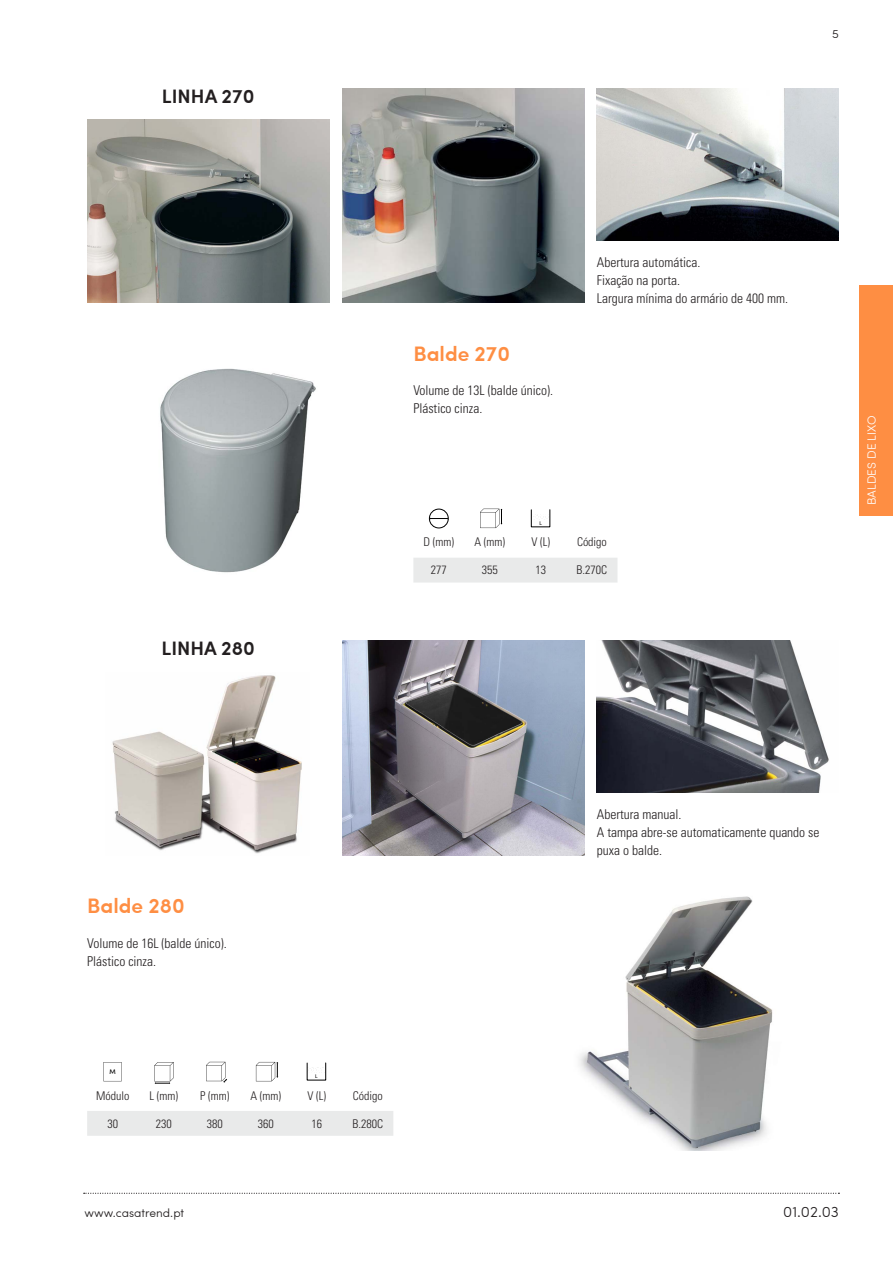
<style>
.page{position:relative;width:893px;height:1263px;background:#fff}
.page>*{position:absolute;margin:0;border:0;box-sizing:border-box;transform-origin:0 0}
.t1{font:600 21px "Sofia Pro";color:#fe8e43}
.t2{font:600 19.5px "Sofia Pro";color:#231f20}
.t3{font:300 15px "Sofia Pro";color:#231f20}
.t4{font:300 condensed 13.5px/18px "Univers LT Std";color:#231f20}
.Tabela{font:300 condensed 12px "Univers LT Std";color:#231f20}
.t5{font:300 12px "Sofia Pro";color:#231f20}
.t6{font:300 12px "Sofia Pro";color:#fff}
.t7{font:500 6.75px "Sofia Pro";color:#000}
.t8{font:500 5.4px "Sofia Pro";color:#000}
</style>
<div class="page">
<svg style="left:84px;top:1193px;width:755px;height:1px"></svg>
<div style="left:859px;top:285px;width:34px;height:231px;background:#fe8e43"></div>
<img style="left:160px;top:368px;width:156px;height:205px">
<img style="left:579px;top:896px;width:194px;height:254px">
<img style="left:342px;top:88px;width:242px;height:215px">
<img style="left:87px;top:120px;width:242px;height:183px">
<img style="left:597px;top:88px;width:242px;height:152px">
<img style="left:342px;top:640px;width:242px;height:215px">
<img style="left:112px;top:675px;width:190px;height:179px">
<img style="left:597px;top:640px;width:232px;height:152px">
<div style="left:87px;top:1111px;width:306px;height:25px;background:#e9eaea"></div>
<svg style="left:256px;top:1062px;width:22px;height:19px"></svg>
<svg style="left:154px;top:1062px;width:20px;height:22px"></svg>
<svg style="left:103px;top:1062px;width:19px;height:19px"></svg>
<svg style="left:206px;top:1062px;width:21px;height:20px"></svg>
<div style="left:413px;top:558px;width:204px;height:24px;background:#e9eaea"></div>
<svg style="left:480px;top:509px;width:22px;height:19px"></svg>
<div style="left:429px;top:509px;width:19px;height:19px;border:1px solid #000;border-radius:50%"></div>
<svg style="left:429px;top:517px;width:19px;height:2px"></svg>
<p class="t2" style="left:162px;top:81px;width:94px">LINHA 270</p>
<p class="t5" style="left:832px;top:25px;width:8px">5</p>
<p class="t2" style="left:162px;top:633px;width:95px">LINHA 280</p>
<p class="t1" style="left:413px;top:337px;width:98px">Balde 270</p>
<p class="t4" style="left:413px;top:381px;width:141px">Volume de 13L (balde único).</p>
<p class="t4" style="left:413px;top:399px;width:70px">Plástico cinza.</p>
<p class="t8" style="left:539px;top:519px;width:4px">L</p>
<p class="t4" style="left:597px;top:253px;width:105px">Abertura automática.</p>
<p class="t4" style="left:597px;top:271px;width:85px">Fixação na porta.</p>
<p class="t4" style="left:597px;top:289px;width:193px">Largura mínima do armário de 400 mm.</p>
<p class="Tabela" style="left:424px;top:535px;width:32px">D (mm)</p>
<p class="Tabela" style="left:475px;top:535px;width:32px">A (mm)</p>
<p class="Tabela" style="left:532px;top:535px;width:20px">V (L)</p>
<p class="Tabela" style="left:577px;top:535px;width:31px">Código</p>
<p class="Tabela" style="left:431px;top:563px;width:17px">277</p>
<p class="Tabela" style="left:482px;top:563px;width:17px">355</p>
<p class="Tabela" style="left:536px;top:563px;width:12px">13</p>
<p class="Tabela" style="left:577px;top:563px;width:32px">B.270C</p>
<p class="t6" style="left:863px;top:505px;width:92px;rotate:-90deg">BALDES DE LIXO</p>
<p class="t1" style="left:87px;top:890px;width:99px">Balde 280</p>
<p class="t4" style="left:87px;top:934px;width:141px">Volume de 16L (balde único).</p>
<p class="t4" style="left:87px;top:952px;width:70px">Plástico cinza.</p>
<p class="t7" style="left:110px;top:1066px;width:8px">M</p>
<p class="t8" style="left:315px;top:1073px;width:4px">L</p>
<p class="Tabela" style="left:96px;top:1088px;width:35px">Módulo</p>
<p class="Tabela" style="left:149px;top:1088px;width:30px">L (mm)</p>
<p class="Tabela" style="left:200px;top:1088px;width:31px">P (mm)</p>
<p class="Tabela" style="left:250px;top:1088px;width:32px">A (mm)</p>
<p class="Tabela" style="left:307px;top:1088px;width:20px">V (L)</p>
<p class="Tabela" style="left:353px;top:1088px;width:31px">Código</p>
<p class="Tabela" style="left:107px;top:1116px;width:12px">30</p>
<p class="Tabela" style="left:156px;top:1116px;width:17px">230</p>
<p class="Tabela" style="left:207px;top:1116px;width:17px">380</p>
<p class="Tabela" style="left:258px;top:1116px;width:17px">360</p>
<p class="Tabela" style="left:311px;top:1116px;width:12px">16</p>
<p class="Tabela" style="left:352px;top:1116px;width:32px">B.280C</p>
<p class="t5" style="left:84px;top:1204px;width:101px">www.casatrend.pt</p>
<p class="t4" style="left:597px;top:805px;width:86px">Abertura manual.</p>
<p class="t4" style="left:597px;top:823px;width:224px">A tampa abre-se automaticamente quando se puxa o balde.</p>
<p class="t3" style="left:783px;top:1201px;width:57px">01.02.03</p>
</div>
